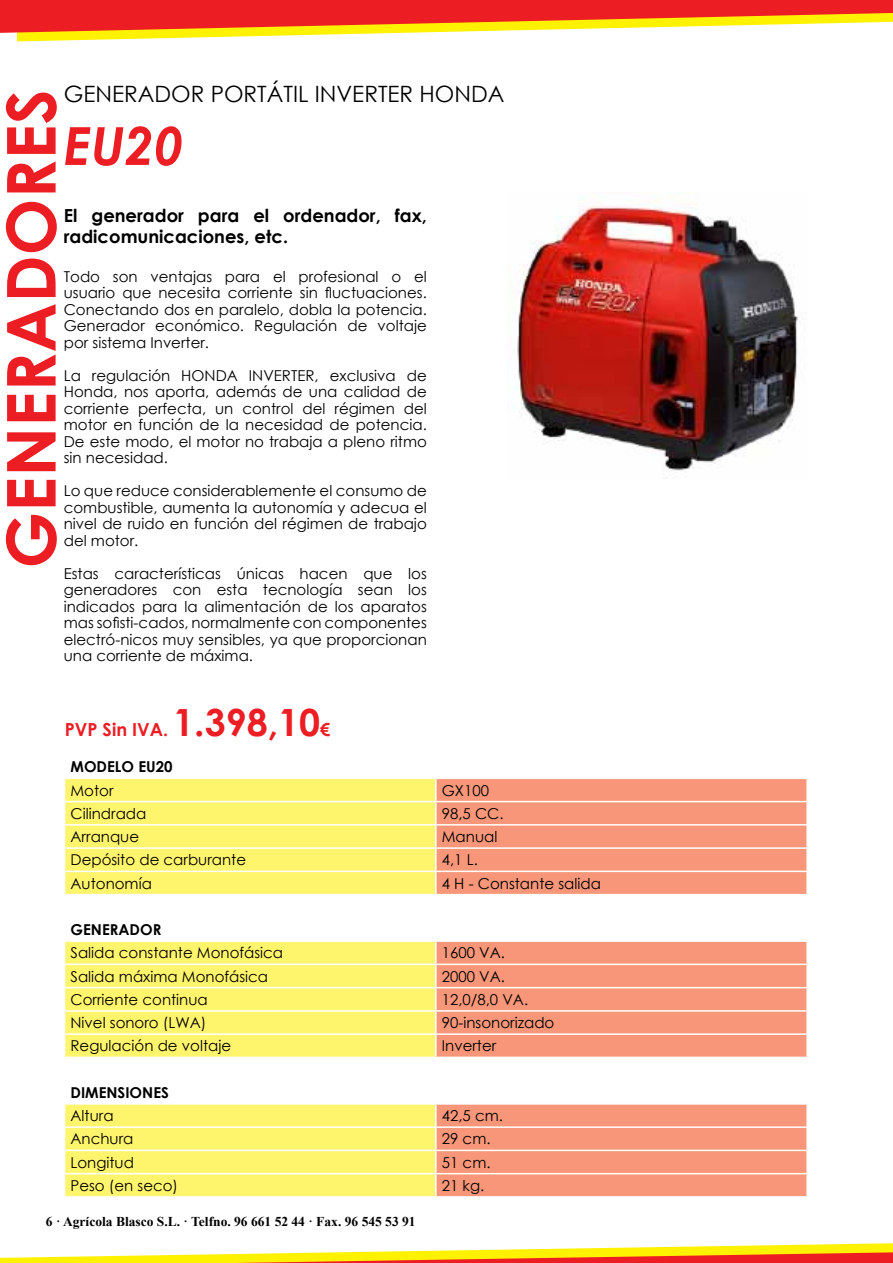
<style>
.page{position:relative;width:893px;height:1263px;background:#fff}
.page>*{position:absolute;margin:0;border:0;box-sizing:border-box;transform-origin:0 0}
.t1{font:700 67.5px "Century Gothic";color:#ed1d24}
.t2{font:italic 700 52.5px "Century Gothic";color:#ed1d24}
.t3{font:22.5px "Century Gothic";color:#000}
.t4{font:700 18px/21.6px "Century Gothic";color:#000}
.t5{font:700 18px "Century Gothic";color:#ed1d24}
.t6{font:15px/16.5px "Century Gothic";color:#000;text-align:justify}
.t7{font:700 15px "Century Gothic";color:#000}
.t8{font:700 13.5px "Times New Roman";color:#000}
.s1{font-size:37.5px}
</style>
<div class="page">
<svg style="left:0;top:1243px;width:893px;height:20px"></svg>
<svg style="left:0;top:0;width:893px;height:41px"></svg>
<svg style="left:65px;top:779px;width:370px;height:417px;fill:#fff56d"></svg>
<svg style="left:437px;top:779px;width:369px;height:417px;fill:#f79679"></svg>
<hr style="left:64px;top:801px;width:372px;height:1px;background:#fff">
<hr style="left:436px;top:801px;width:372px;height:1px;background:#fff">
<hr style="left:64px;top:824px;width:372px;height:1px;background:#fff">
<hr style="left:436px;top:824px;width:372px;height:1px;background:#fff">
<hr style="left:64px;top:847px;width:372px;height:2px;background:#fff">
<hr style="left:436px;top:847px;width:372px;height:2px;background:#fff">
<hr style="left:64px;top:870px;width:372px;height:2px;background:#fff">
<hr style="left:436px;top:870px;width:372px;height:2px;background:#fff">
<hr style="left:64px;top:894px;width:372px;height:1px;background:#fff">
<hr style="left:436px;top:894px;width:372px;height:1px;background:#fff">
<hr style="left:64px;top:940px;width:372px;height:2px;background:#fff">
<hr style="left:436px;top:940px;width:372px;height:2px;background:#fff">
<hr style="left:64px;top:963px;width:372px;height:2px;background:#fff">
<hr style="left:436px;top:963px;width:372px;height:2px;background:#fff">
<hr style="left:64px;top:987px;width:372px;height:1px;background:#fff">
<hr style="left:436px;top:987px;width:372px;height:1px;background:#fff">
<hr style="left:64px;top:1010px;width:372px;height:2px;background:#fff">
<hr style="left:436px;top:1010px;width:372px;height:2px;background:#fff">
<hr style="left:64px;top:1033px;width:372px;height:2px;background:#fff">
<hr style="left:436px;top:1033px;width:372px;height:2px;background:#fff">
<hr style="left:64px;top:1057px;width:372px;height:1px;background:#fff">
<hr style="left:436px;top:1057px;width:372px;height:1px;background:#fff">
<hr style="left:64px;top:1103px;width:372px;height:2px;background:#fff">
<hr style="left:436px;top:1103px;width:372px;height:2px;background:#fff">
<hr style="left:64px;top:1126px;width:372px;height:2px;background:#fff">
<hr style="left:436px;top:1126px;width:372px;height:2px;background:#fff">
<hr style="left:64px;top:1150px;width:372px;height:1px;background:#fff">
<hr style="left:436px;top:1150px;width:372px;height:1px;background:#fff">
<hr style="left:64px;top:1173px;width:372px;height:1px;background:#fff">
<hr style="left:436px;top:1173px;width:372px;height:1px;background:#fff">
<img style="left:508px;top:195px;width:292px;height:284px">
<h3 class="t3" style="left:64px;top:78px;width:442px">GENERADOR PORTÁTIL INVERTER HONDA</h3>
<h2 class="t2" style="left:64px;top:106px;width:121px">EU20</h2>
<h1 class="t1" style="left:-20px;top:569px;width:481px;rotate:-90deg">GENERADORES</h1>
<p class="t4" style="left:64px;top:204px;width:365px">El generador para el ordenador, fax, radicomunicaciones, etc.</p>
<p class="t6" style="left:64px;top:268px;width:365px">Todo son ventajas para el profesional o el usuario que necesita corriente sin fluctuaciones.<br>Conectando dos en paralelo, dobla la potencia.<br>Generador económico. Regulación de voltaje por sistema Inverter.</p>
<p class="t6" style="left:64px;top:367px;width:365px">La regulación HONDA INVERTER, exclusiva de Honda, nos aporta, además de una calidad de corriente perfecta, un control del régimen del motor en función de la necesidad de potencia.<br>De este modo, el motor no trabaja a pleno ritmo sin necesidad.</p>
<p class="t6" style="left:64px;top:482px;width:365px">Lo que reduce considerablemente el consumo de combustible, aumenta la autonomía y adecua el nivel de ruido en función del régimen de trabajo del motor.</p>
<p class="t6" style="left:64px;top:565px;width:365px">Estas características únicas hacen que los generadores con esta tecnología sean los indicados para la alimentación de los aparatos mas sofisti-cados, normalmente con componentes electró-nicos muy sensibles, ya que proporcionan una corriente de máxima.</p>
<p class="t5" style="left:65px;top:716px;width:267px">PVP Sin IVA. <span class="s1">1.398,10</span>€</p>
<p class="t7" style="left:71px;top:755px;width:104px">MODELO EU20</p>
<p class="t6" style="left:71px;top:782px;width:45px">Motor</p>
<p class="t6" style="left:442px;top:782px;width:49px">GX100</p>
<p class="t6" style="left:71px;top:805px;width:77px">Cilindrada</p>
<p class="t6" style="left:442px;top:805px;width:63px">98,5 CC.</p>
<p class="t6" style="left:71px;top:828px;width:70px">Arranque</p>
<p class="t6" style="left:442px;top:828px;width:57px">Manual</p>
<p class="t6" style="left:71px;top:851px;width:177px">Depósito de carburante</p>
<p class="t6" style="left:442px;top:851px;width:38px">4,1 L.</p>
<p class="t6" style="left:71px;top:875px;width:83px">Autonomía</p>
<p class="t6" style="left:442px;top:875px;width:161px">4 H - Constante salida</p>
<p class="t7" style="left:71px;top:918px;width:92px">GENERADOR</p>
<p class="t6" style="left:71px;top:944px;width:214px">Salida constante Monofásica</p>
<p class="t6" style="left:442px;top:944px;width:65px">1600 VA.</p>
<p class="t6" style="left:71px;top:968px;width:199px">Salida máxima Monofásica</p>
<p class="t6" style="left:442px;top:968px;width:65px">2000 VA.</p>
<p class="t6" style="left:71px;top:991px;width:139px">Corriente continua</p>
<p class="t6" style="left:442px;top:991px;width:88px">12,0/8,0 VA.</p>
<p class="t6" style="left:71px;top:1014px;width:137px">Nivel sonoro (LWA)</p>
<p class="t6" style="left:442px;top:1014px;width:114px">90-insonorizado</p>
<p class="t6" style="left:71px;top:1037px;width:162px">Regulación de voltaje</p>
<p class="t6" style="left:442px;top:1037px;width:56px">Inverter</p>
<p class="t7" style="left:71px;top:1081px;width:100px">DIMENSIONES</p>
<p class="t6" style="left:71px;top:1107px;width:45px">Altura</p>
<p class="t6" style="left:442px;top:1107px;width:63px">42,5 cm.</p>
<p class="t6" style="left:71px;top:1130px;width:64px">Anchura</p>
<p class="t6" style="left:442px;top:1130px;width:50px">29 cm.</p>
<p class="t6" style="left:71px;top:1154px;width:65px">Longitud</p>
<p class="t6" style="left:442px;top:1154px;width:50px">51 cm.</p>
<p class="t6" style="left:71px;top:1177px;width:109px">Peso (en seco)</p>
<p class="t6" style="left:442px;top:1177px;width:44px">21 kg.</p>
<p class="t8" style="left:46px;top:1212px;width:371px">6 · Agrícola Blasco S.L. · Telfno. 96 661 52 44 · Fax. 96 545 53 91</p>
</div>
